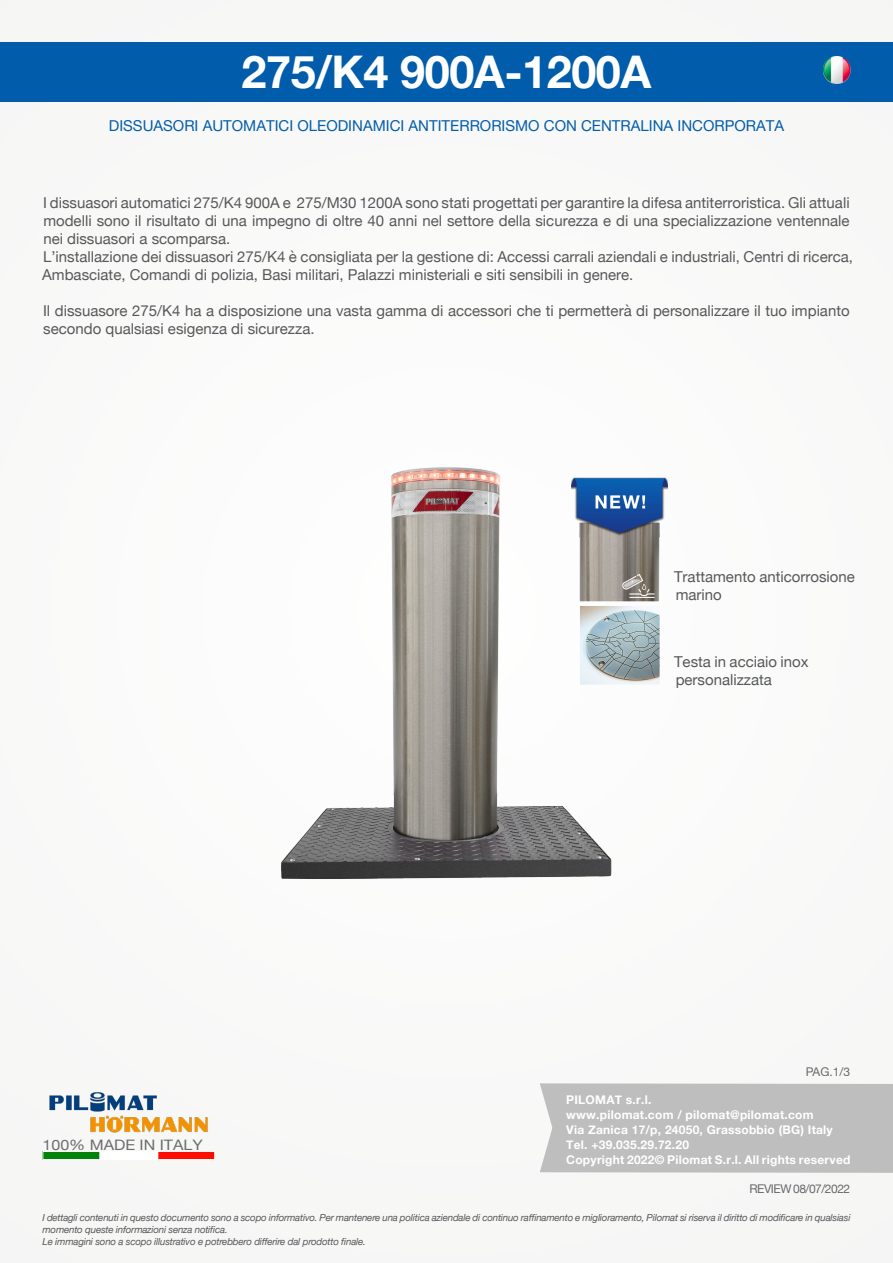
<style>
.page{position:relative;width:893px;height:1263px;background:#f9f9f8}
.page>*{position:absolute;margin:0;border:0;box-sizing:border-box;transform-origin:0 0}
.t1{font:700 45px "Helvetica Neue";letter-spacing:-.01em;color:#fff}
.t2{font:15px/18px "Helvetica Neue";color:#57585a}
.t3{font:15px "Helvetica Neue";color:#015dab}
.t4{font:14.4px "Helvetica Neue";color:#6c6d70;scale:1.11 1}
.t5{font:700 12px/15px "Helvetica Neue";letter-spacing:.02em;color:#fff}
.t6{font:12px "Helvetica Neue";letter-spacing:-.04em;color:#6c6d70}
.t7{font:italic 9.75px/11.7px "Helvetica Neue";letter-spacing:-.02em;color:#57585a}
</style>
<div class="page">
<div style="left:540px;top:1083px;width:353px;height:90px;background:#bfbebe"></div>
<div style="left:0;top:43px;width:893px;height:59px;background:#015dab"></div>
<img style="left:49px;top:1092px;width:159px;height:41px">
<img style="left:45px;top:1153px;width:168px;height:5px">
<div style="left:43px;top:1151px;width:172px;height:9px;border:1px solid #fff"></div>
<img style="left:281px;top:467px;width:358px;height:412px">
<img style="left:571px;top:478px;width:97px;height:290px">
<img style="left:823px;top:57px;width:27px;height:27px">
<h1 class="t1" style="left:242px;top:37px;width:411px">275/K4 900A-1200A</h1>
<p class="t3" style="left:109px;top:115px;width:677px">DISSUASORI AUTOMATICI OLEODINAMICI ANTITERRORISMO CON CENTRALINA INCORPORATA</p>
<p class="t2" style="left:43px;top:195px;width:808px;text-align:justify">I dissuasori automatici 275/K4 900A e 275/M30 1200A sono stati progettati per garantire la difesa antiterroristica. Gli attuali modelli sono il risultato di una impegno di oltre 40 anni nel settore della sicurezza e di una specializzazione ventennale nei dissuasori a scomparsa.</p>
<p class="t2" style="left:42px;top:249px;width:812px">L’installazione dei dissuasori 275/K4 è consigliata per la gestione di: Accessi carrali aziendali e industriali, Centri di ricerca,<br>Ambasciate, Comandi di polizia, Basi militari, Palazzi ministeriali e siti sensibili in genere.</p>
<p class="t2" style="left:43px;top:303px;width:808px">Il dissuasore 275/K4 ha a disposizione una vasta gamma di accessori che ti permetterà di personalizzare il tuo impianto secondo qualsiasi esigenza di sicurezza.</p>
<p class="t2" style="left:674px;top:568px;width:182px">Trattamento anticorrosione marino</p>
<p class="t2" style="left:674px;top:653px;width:136px">Testa in acciaio inox personalizzata</p>
<p class="t4" style="left:43px;top:1135px;width:146px">100% MADE IN ITALY</p>
<p class="t6" style="left:806px;top:1063px;width:46px">PAG.1/3</p>
<p class="t5" style="left:566px;top:1093px;width:286px">PILOMAT s.r.l.<br>www.pilomat.com / pilomat@pilomat.com<br>Via Zanica 17/p, 24050, Grassobbio (BG) Italy Tel. +39.035.29.72.20<br>Copyright 2022© Pilomat S.r.l. All rights reserved</p>
<p class="t6" style="left:749px;top:1180px;width:102px">REVIEW 08/07/2022</p>
<p class="t7" style="left:43px;top:1212px;width:809px">I dettagli contenuti in questo documento sono a scopo informativo. Per mantenere una politica aziendale di continuo raffinamento e miglioramento, Pilomat si riserva il diritto di modificare in qualsiasi momento queste informazioni senza notifica.<br>Le immagini sono a scopo illustrativo e potrebbero differire dal prodotto finale.</p>
</div>
